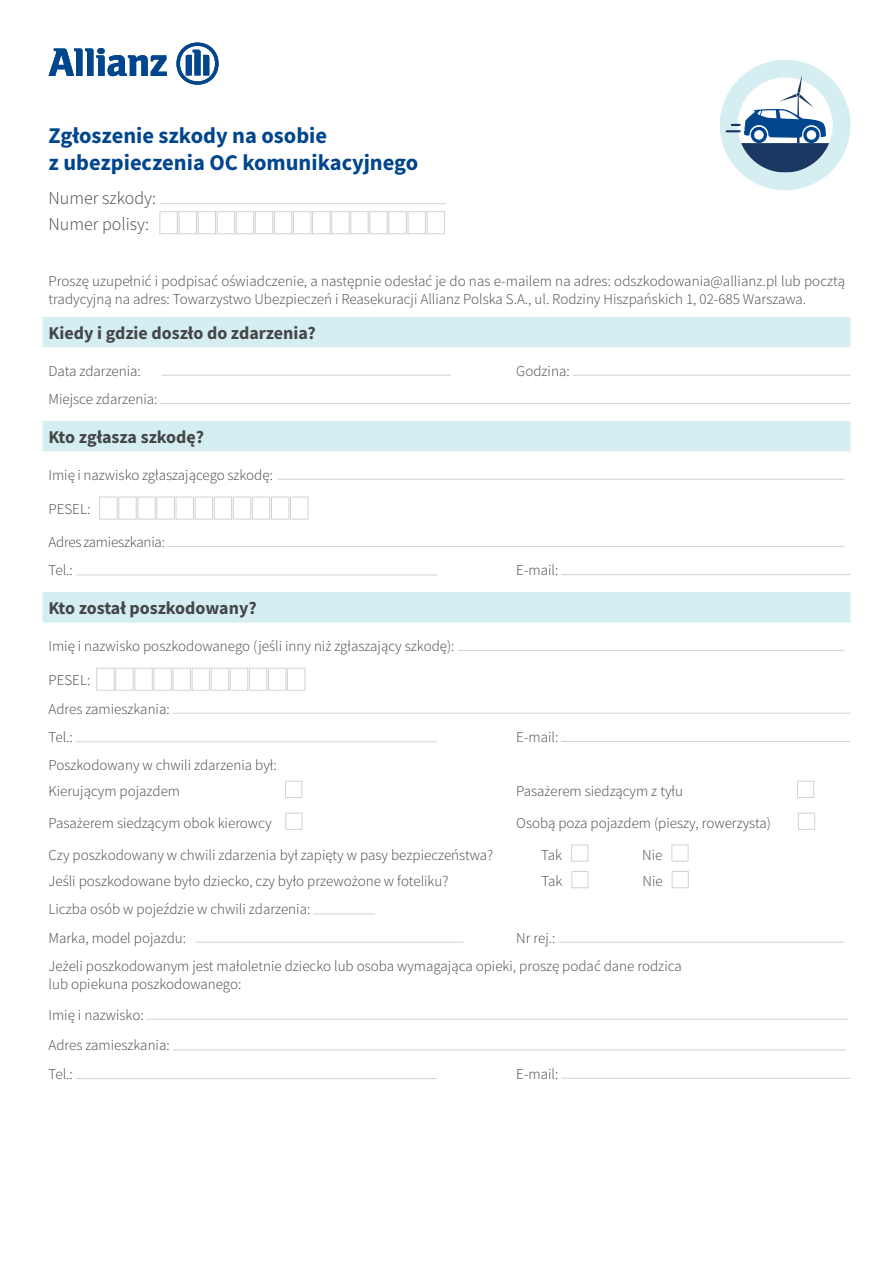
<style>
.page{position:relative;width:893px;height:1263px;background:#fff}
.page>*{position:absolute;margin:0;border:0;box-sizing:border-box;transform-origin:0 0}
.t1{font:700 22.5px/27px "Source Sans Pro";color:#01468c}
.t2{font:700 18px "Source Sans Pro";color:#454647}
.t3{font:300 18px "Source Sans Pro";color:#454647}
.t4{font:300 15px/18px "Source Sans Pro";color:#454647}
</style>
<div class="page">
<svg style="left:720px;top:60px;width:130px;height:130px"></svg>
<svg style="left:43px;top:317px;width:807px;height:305px"></svg>
<hr style="left:162px;top:375px;width:289px;height:1px;background:#d1d2d4">
<hr style="left:573px;top:375px;width:277px;height:1px;background:#d1d2d4">
<hr style="left:160px;top:403px;width:690px;height:1px;background:#d1d2d4">
<hr style="left:278px;top:479px;width:566px;height:1px;background:#d1d2d4">
<div style="left:99px;top:497px;width:18px;height:22px;border:1px solid #d1d2d4"></div>
<div style="left:118px;top:497px;width:19px;height:22px;border:1px solid #d1d2d4"></div>
<div style="left:137px;top:497px;width:19px;height:22px;border:1px solid #d1d2d4"></div>
<div style="left:157px;top:497px;width:18px;height:22px;border:1px solid #d1d2d4"></div>
<div style="left:176px;top:497px;width:18px;height:22px;border:1px solid #d1d2d4"></div>
<div style="left:195px;top:497px;width:18px;height:22px;border:1px solid #d1d2d4"></div>
<div style="left:214px;top:497px;width:18px;height:22px;border:1px solid #d1d2d4"></div>
<div style="left:233px;top:497px;width:18px;height:22px;border:1px solid #d1d2d4"></div>
<div style="left:252px;top:497px;width:18px;height:22px;border:1px solid #d1d2d4"></div>
<div style="left:271px;top:497px;width:18px;height:22px;border:1px solid #d1d2d4"></div>
<div style="left:290px;top:497px;width:18px;height:22px;border:1px solid #d1d2d4"></div>
<hr style="left:167px;top:546px;width:677px;height:1px;background:#d1d2d4">
<hr style="left:76px;top:574px;width:361px;height:1px;background:#d1d2d4">
<hr style="left:561px;top:574px;width:289px;height:1px;background:#d1d2d4">
<hr style="left:458px;top:650px;width:386px;height:1px;background:#d1d2d4">
<div style="left:96px;top:668px;width:18px;height:23px;border:1px solid #d1d2d4"></div>
<div style="left:115px;top:668px;width:19px;height:23px;border:1px solid #d1d2d4"></div>
<div style="left:134px;top:668px;width:19px;height:23px;border:1px solid #d1d2d4"></div>
<div style="left:154px;top:668px;width:18px;height:23px;border:1px solid #d1d2d4"></div>
<div style="left:173px;top:668px;width:18px;height:23px;border:1px solid #d1d2d4"></div>
<div style="left:192px;top:668px;width:18px;height:23px;border:1px solid #d1d2d4"></div>
<div style="left:211px;top:668px;width:18px;height:23px;border:1px solid #d1d2d4"></div>
<div style="left:230px;top:668px;width:18px;height:23px;border:1px solid #d1d2d4"></div>
<div style="left:249px;top:668px;width:18px;height:23px;border:1px solid #d1d2d4"></div>
<div style="left:268px;top:668px;width:18px;height:23px;border:1px solid #d1d2d4"></div>
<div style="left:287px;top:668px;width:18px;height:23px;border:1px solid #d1d2d4"></div>
<hr style="left:173px;top:713px;width:677px;height:1px;background:#d1d2d4">
<hr style="left:76px;top:741px;width:361px;height:1px;background:#d1d2d4">
<hr style="left:561px;top:741px;width:289px;height:1px;background:#d1d2d4">
<div style="left:285px;top:781px;width:17px;height:17px;border:1px solid #d1d2d4"></div>
<div style="left:797px;top:781px;width:17px;height:17px;border:1px solid #d1d2d4"></div>
<div style="left:285px;top:813px;width:17px;height:17px;border:1px solid #d1d2d4"></div>
<div style="left:798px;top:813px;width:17px;height:17px;border:1px solid #d1d2d4"></div>
<div style="left:571px;top:845px;width:17px;height:17px;border:1px solid #d1d2d4"></div>
<div style="left:671px;top:845px;width:17px;height:17px;border:1px solid #d1d2d4"></div>
<div style="left:571px;top:871px;width:17px;height:17px;border:1px solid #d1d2d4"></div>
<div style="left:672px;top:871px;width:17px;height:17px;border:1px solid #d1d2d4"></div>
<hr style="left:313px;top:913px;width:62px;height:1px;background:#d1d2d4">
<hr style="left:195px;top:942px;width:268px;height:1px;background:#d1d2d4">
<hr style="left:558px;top:942px;width:286px;height:1px;background:#d1d2d4">
<hr style="left:147px;top:1019px;width:701px;height:1px;background:#d1d2d4">
<hr style="left:173px;top:1049px;width:673px;height:1px;background:#d1d2d4">
<hr style="left:76px;top:1078px;width:361px;height:1px;background:#d1d2d4">
<hr style="left:561px;top:1078px;width:289px;height:1px;background:#d1d2d4">
<hr style="left:160px;top:203px;width:286px;height:1px;background:#d1d2d4">
<div style="left:160px;top:211px;width:18px;height:23px;border:1px solid #d1d2d4"></div>
<div style="left:179px;top:211px;width:18px;height:23px;border:1px solid #d1d2d4"></div>
<div style="left:198px;top:211px;width:18px;height:23px;border:1px solid #d1d2d4"></div>
<div style="left:217px;top:211px;width:18px;height:23px;border:1px solid #d1d2d4"></div>
<div style="left:236px;top:211px;width:18px;height:23px;border:1px solid #d1d2d4"></div>
<div style="left:255px;top:211px;width:18px;height:23px;border:1px solid #d1d2d4"></div>
<div style="left:274px;top:211px;width:18px;height:23px;border:1px solid #d1d2d4"></div>
<div style="left:293px;top:211px;width:18px;height:23px;border:1px solid #d1d2d4"></div>
<div style="left:312px;top:211px;width:18px;height:23px;border:1px solid #d1d2d4"></div>
<div style="left:331px;top:211px;width:18px;height:23px;border:1px solid #d1d2d4"></div>
<div style="left:350px;top:211px;width:19px;height:23px;border:1px solid #d1d2d4"></div>
<div style="left:369px;top:211px;width:19px;height:23px;border:1px solid #d1d2d4"></div>
<div style="left:389px;top:211px;width:18px;height:23px;border:1px solid #d1d2d4"></div>
<div style="left:408px;top:211px;width:18px;height:23px;border:1px solid #d1d2d4"></div>
<div style="left:427px;top:211px;width:18px;height:23px;border:1px solid #d1d2d4"></div>
<svg style="left:49px;top:48px;width:118px;height:28px"></svg>
<svg style="left:176px;top:43px;width:43px;height:42px"></svg>
<p class="t1" style="left:49px;top:121px;width:371px">Zgłoszenie szkody na osobie<br>z ubezpieczenia OC komunikacyjnego</p>
<p class="t3" style="left:49px;top:187px;width:109px">Numer szkody:</p>
<p class="t3" style="left:49px;top:213px;width:102px">Numer polisy:</p>
<p class="t4" style="left:49px;top:272px;width:798px">Proszę uzupełnić i podpisać oświadczenie, a następnie odesłać je do nas e-mailem na adres: odszkodowania@allianz.pl lub pocztą tradycyjną na adres: Towarzystwo Ubezpieczeń i Reasekuracji Allianz Polska S.A., ul. Rodziny Hiszpańskich 1, 02-685 Warszawa.</p>
<p class="t2" style="left:49px;top:321px;width:269px">Kiedy i gdzie doszło do zdarzenia?</p>
<p class="t4" style="left:49px;top:362px;width:94px">Data zdarzenia:</p>
<p class="t4" style="left:516px;top:362px;width:55px">Godzina:</p>
<p class="t4" style="left:49px;top:390px;width:110px">Miejsce zdarzenia:</p>
<p class="t2" style="left:49px;top:425px;width:157px">Kto zgłasza szkodę?</p>
<p class="t4" style="left:49px;top:466px;width:226px">Imię i nazwisko zgłaszającego szkodę:</p>
<p class="t4" style="left:49px;top:500px;width:43px">PESEL:</p>
<p class="t4" style="left:49px;top:533px;width:118px">Adres zamieszkania:</p>
<p class="t4" style="left:49px;top:561px;width:26px">Tel.:</p>
<p class="t4" style="left:516px;top:561px;width:44px">E-mail:</p>
<p class="t2" style="left:49px;top:596px;width:210px">Kto został poszkodowany?</p>
<p class="t4" style="left:49px;top:637px;width:408px">Imię i nazwisko poszkodowanego (jeśli inny niż zgłaszający szkodę):</p>
<p class="t4" style="left:49px;top:671px;width:43px">PESEL:</p>
<p class="t4" style="left:49px;top:700px;width:123px">Adres zamieszkania:</p>
<p class="t4" style="left:49px;top:728px;width:26px">Tel.:</p>
<p class="t4" style="left:516px;top:728px;width:44px">E-mail:</p>
<p class="t4" style="left:49px;top:756px;width:230px">Poszkodowany w chwili zdarzenia był:</p>
<p class="t4" style="left:49px;top:782px;width:133px">Kierującym pojazdem</p>
<p class="t4" style="left:516px;top:782px;width:168px">Pasażerem siedzącym z tyłu</p>
<p class="t4" style="left:49px;top:814px;width:225px">Pasażerem siedzącym obok kierowcy</p>
<p class="t4" style="left:516px;top:814px;width:256px">Osobą poza pojazdem (pieszy, rowerzysta)</p>
<p class="t4" style="left:49px;top:845px;width:446px">Czy poszkodowany w chwili zdarzenia był zapięty w pasy bezpieczeństwa?</p>
<p class="t4" style="left:541px;top:845px;width:23px">Tak</p>
<p class="t4" style="left:642px;top:845px;width:22px">Nie</p>
<p class="t4" style="left:49px;top:872px;width:401px">Jeśli poszkodowane było dziecko, czy było przewożone w foteliku?</p>
<p class="t4" style="left:541px;top:872px;width:23px">Tak</p>
<p class="t4" style="left:642px;top:872px;width:22px">Nie</p>
<p class="t4" style="left:49px;top:900px;width:263px">Liczba osób w pojeździe w chwili zdarzenia:</p>
<p class="t4" style="left:49px;top:928px;width:139px">Marka, model pojazdu:</p>
<p class="t4" style="left:516px;top:928px;width:41px">Nr rej.:</p>
<p class="t4" style="left:49px;top:957px;width:635px">Jeżeli poszkodowanym jest małoletnie dziecko lub osoba wymagająca opieki, proszę podać dane rodzica lub opiekuna poszkodowanego:</p>
<p class="t4" style="left:49px;top:1005px;width:97px">Imię i nazwisko:</p>
<p class="t4" style="left:49px;top:1036px;width:123px">Adres zamieszkania:</p>
<p class="t4" style="left:49px;top:1064px;width:26px">Tel.:</p>
<p class="t4" style="left:516px;top:1064px;width:44px">E-mail:</p>
</div>
